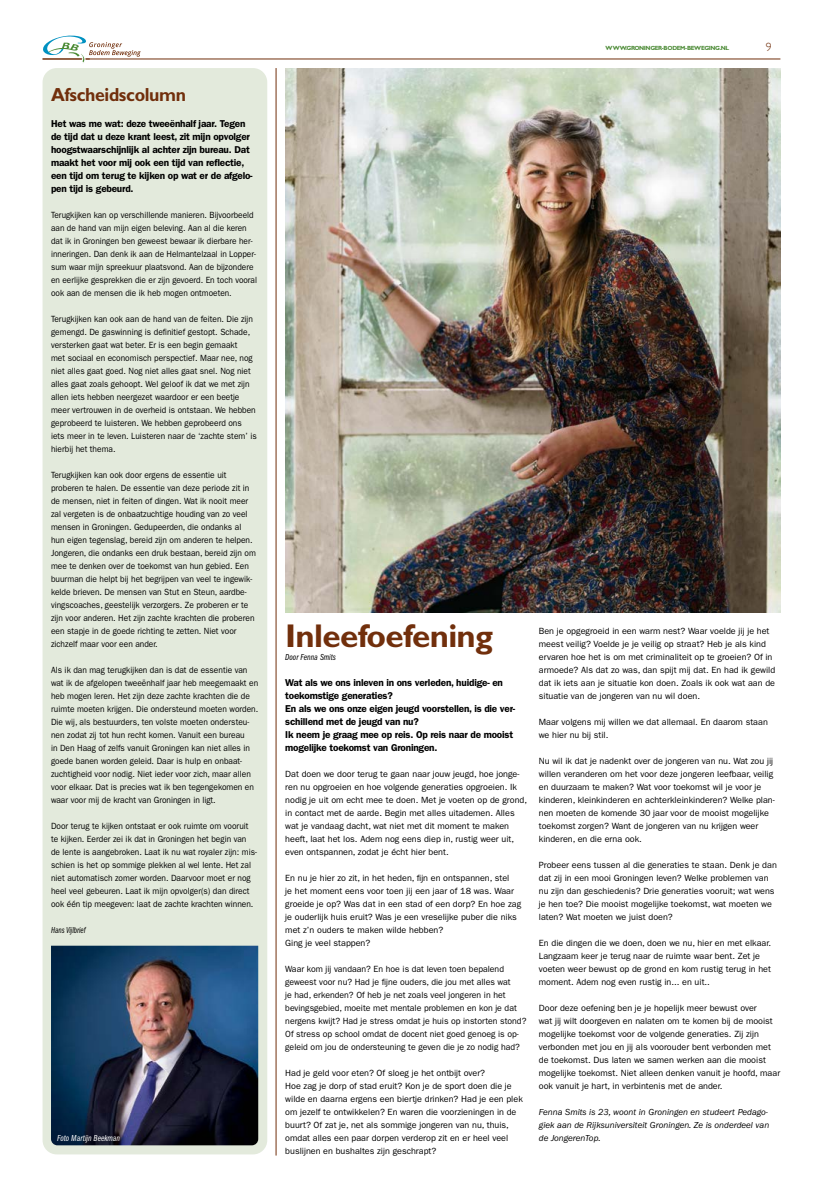
<style>
.page{position:relative;width:823px;height:1191px;background:#fff}
.page>*{position:absolute;margin:0;border:0;box-sizing:border-box;transform-origin:0 0}
.t1{font:700 33px "Gill Sans Std";letter-spacing:-.02em;color:#712f0c}
.t2{font:700 19px "Gill Sans Std";letter-spacing:-.02em;color:#712f0c;scale:.93 1}
.t3{font:300 12px "Gill Sans Std";color:#712f0c}
.t4{font:600 10px/13px "ITC Franklin Gothic Std";letter-spacing:-.02em;color:#000}
.t5{font:9px/13px "ITC Franklin Gothic Std";color:#000}
.t6{font:9px/13px "ITC Franklin Gothic Std";color:#000;scale:.93 1}
.t7{font:9px/13px "ITC Franklin Gothic Std";color:#000;scale:.92 1}
.t8{font:italic 9px/13px "ITC Franklin Gothic Std";color:#000}
.t9{font:9px "ITC Franklin Gothic Std Bk Cp It";color:#fff}
.t10{font:9px "ITC Franklin Gothic Std Bk Cp It";color:#000}
.t11{font:9px "ITC Franklin Gothic Std Bk Cp It";color:#000;scale:.93 1}
.t12{font:700 6px "Gill Sans Std";letter-spacing:-.06em;color:#4c8b36}
</style>
<div class="page">
<hr style="left:86px;top:59px;width:694px;height:1px;background:#712f0c">
<svg style="left:42px;top:35px;width:99px;height:28px"></svg>
<div style="left:43px;top:68px;width:224px;height:1086px;background:#e3eadc;border-radius:14px"></div>
<img style="left:51px;top:945px;width:207px;height:200px">
<img style="left:285px;top:68px;width:495px;height:544px">
<hr style="left:275px;top:68px;width:1px;height:1087px;background:#712f0c">
<p class="t12" style="left:605px;top:44px;width:125px">WWW.GRONINGER-BODEM-BEWEGING.NL</p>
<h3 class="t3" style="left:765px;top:41px;width:7px">9</h3>
<h2 class="t2" style="left:51px;top:83px;width:147px">Afscheidscolumn</h2>
<p class="t4" style="left:51px;top:117px;width:203px">Het was me wat: deze tweeënhalf jaar. Tegen de tijd dat u deze krant leest, zit mijn opvolger hoogstwaarschijnlijk al achter zijn bureau. Dat maakt het voor mij ook een tijd van reflectie, een tijd om terug te kijken op wat er de afgelo&shy;pen tijd is gebeurd.</p>
<p class="t7" style="left:51px;top:209px;width:225px">Terugkijken kan op verschillende manieren. Bijvoorbeeld aan de hand van mijn eigen beleving. Aan al die keren dat ik in Groningen ben geweest bewaar ik dierbare her&shy;inneringen. Dan denk ik aan de Helmantelzaal in Lopper&shy;sum waar mijn spreekuur plaatsvond. Aan de bijzondere en eerlijke gesprekken die er zijn gevoerd. En toch vooral ook aan de mensen die ik heb mogen ontmoeten.</p>
<p class="t6" style="left:51px;top:313px;width:222px">Terugkijken kan ook aan de hand van de feiten. Die zijn gemengd. De gaswinning is definitief gestopt. Schade, versterken gaat wat beter. Er is een begin gemaakt<br>met sociaal en economisch perspectief. Maar nee, nog niet alles gaat goed. Nog niet alles gaat snel. Nog niet alles gaat zoals gehoopt. Wel geloof ik dat we met zijn allen iets hebben neergezet waardoor er een beetje meer vertrouwen in de overheid is ontstaan. We hebben geprobeerd te luisteren. We hebben geprobeerd ons iets meer in te leven. Luisteren naar de ‘zachte stem’ is hierbij het thema.</p>
<p class="t6" style="left:51px;top:468px;width:221px">Terugkijken kan ook door ergens de essentie uit proberen te halen. De essentie van deze periode zit in de mensen, niet in feiten of dingen. Wat ik nooit meer zal vergeten is de onbaatzuchtige houding van zo veel mensen in Groningen. Gedupeerden, die ondanks al hun eigen tegenslag, bereid zijn om anderen te helpen.<br>Jongeren, die ondanks een druk bestaan, bereid zijn om mee te denken over de toekomst van hun gebied. Een buurman die helpt bij het begrijpen van veel te ingewik&shy;kelde brieven. De mensen van Stut en Steun, aardbe&shy;vingscoaches, geestelijk verzorgers. Ze proberen er te zijn voor anderen. Het zijn zachte krachten die proberen een stapje in de goede richting te zetten. Niet voor zichzelf maar voor een ander.</p>
<p class="t6" style="left:51px;top:663px;width:224px">Als ik dan mag terugkijken dan is dat de essentie van wat ik de afgelopen tweeënhalf jaar heb meegemaakt en heb mogen leren. Het zijn deze zachte krachten die de ruimte moeten krijgen. Die ondersteund moeten worden.<br>Die wij, als bestuurders, ten volste moeten ondersteu&shy;nen zodat zij tot hun recht komen. Vanuit een bureau<br>in Den Haag of zelfs vanuit Groningen kan niet alles in goede banen worden geleid. Daar is hulp en onbaat&shy;zuchtigheid voor nodig. Niet ieder voor zich, maar allen voor elkaar. Dat is precies wat ik ben tegengekomen en waar voor mij de kracht van Groningen in ligt.</p>
<p class="t6" style="left:51px;top:820px;width:223px">Door terug te kijken ontstaat er ook ruimte om vooruit te kijken. Eerder zei ik dat in Groningen het begin van de lente is aangebroken. Laat ik nu wat royaler zijn: mis&shy;schien is het op sommige plekken al wel lente. Het zal niet automatisch zomer worden. Daarvoor moet er nog heel veel gebeuren. Laat ik mijn opvolger(s) dan direct ook één tip meegeven: laat de zachte krachten winnen.</p>
<p class="t11" style="left:51px;top:925px;width:39px">Hans Vijlbrief</p>
<h1 class="t1" style="left:285px;top:616px;width:209px">Inleefoefening</h1>
<p class="t10" style="left:285px;top:652px;width:52px">Door Fenna Smits</p>
<p class="t4" style="left:285px;top:676px;width:231px">Wat als we ons inleven in ons verleden, huidige- en toekomstige generaties?<br>En als we ons onze eigen jeugd voorstellen, is die ver&shy;schillend met de jeugd van nu?<br>Ik neem je graag mee op reis. Op reis naar de mooist mogelijke toekomst van Groningen.</p>
<p class="t5" style="left:285px;top:768px;width:243px">Dat doen we door terug te gaan naar jouw jeugd, hoe jonge&shy;ren nu opgroeien en hoe volgende generaties opgroeien. Ik nodig je uit om echt mee te doen. Met je voeten op de grond, in contact met de aarde. Begin met alles uitademen. Alles wat je vandaag dacht, wat niet met dit moment te maken heeft, laat het los. Adem nog eens diep in, rustig weer uit, even ontspannen, zodat je écht hier bent.</p>
<p class="t5" style="left:285px;top:871px;width:237px">En nu je hier zo zit, in het heden, fijn en ontspannen, stel<br>je het moment eens voor toen jij een jaar of 18 was. Waar groeide je op? Was dat in een stad of een dorp? En hoe zag je ouderlijk huis eruit? Was je een vreselijke puber die niks met z’n ouders te maken wilde hebben?<br>Ging je veel stappen?</p>
<p class="t5" style="left:285px;top:963px;width:242px">Waar kom jij vandaan? En hoe is dat leven toen bepalend geweest voor nu? Had je fijne ouders, die jou met alles wat<br>je had, erkenden? Of heb je net zoals veel jongeren in het bevingsgebied, moeite met mentale problemen en kon je dat nergens kwijt? Had je stress omdat je huis op instorten stond?<br>Of stress op school omdat de docent niet goed genoeg is op&shy;geleid om jou de ondersteuning te geven die je zo nodig had?</p>
<p class="t5" style="left:285px;top:1067px;width:239px">Had je geld voor eten? Of sloeg je het ontbijt over?<br>Hoe zag je dorp of stad eruit? Kon je de sport doen die je wilde en daarna ergens een biertje drinken? Had je een plek om jezelf te ontwikkelen? En waren die voorzieningen in de buurt? Of zat je, net als sommige jongeren van nu, thuis, omdat alles een paar dorpen verderop zit en er heel veel buslijnen en bushaltes zijn geschrapt?</p>
<p class="t5" style="left:538px;top:624px;width:238px">Ben je opgegroeid in een warm nest? Waar voelde jij je het meest veilig? Voelde je je veilig op straat? Heb je als kind ervaren hoe het is om met criminaliteit op te groeien? Of in armoede? Als dat zo was, dan spijt mij dat. En had ik gewild dat ik iets aan je situatie kon doen. Zoals ik ook wat aan de situatie van de jongeren van nu wil doen.</p>
<p class="t5" style="left:538px;top:715px;width:230px">Maar volgens mij willen we dat allemaal. En daarom staan we hier nu bij stil.</p>
<p class="t5" style="left:538px;top:754px;width:237px">Nu wil ik dat je nadenkt over de jongeren van nu. Wat zou jij willen veranderen om het voor deze jongeren leefbaar, veilig en duurzaam te maken? Wat voor toekomst wil je voor je kinderen, kleinkinderen en achterkleinkinderen? Welke plan&shy;nen moeten de komende 30 jaar voor de mooist mogelijke toekomst zorgen? Want de jongeren van nu krijgen weer kinderen, en die erna ook.</p>
<p class="t5" style="left:538px;top:858px;width:239px">Probeer eens tussen al die generaties te staan. Denk je dan dat zij in een mooi Groningen leven? Welke problemen van nu zijn dan geschiedenis? Drie generaties vooruit; wat wens je hen toe? Die mooist mogelijke toekomst, wat moeten we laten? Wat moeten we juist doen?</p>
<p class="t5" style="left:538px;top:936px;width:234px">En die dingen die we doen, doen we nu, hier en met elkaar.<br>Langzaam keer je terug naar de ruimte waar bent. Zet je voeten weer bewust op de grond en kom rustig terug in het moment. Adem nog even rustig in... en uit..</p>
<p class="t5" style="left:538px;top:1001px;width:243px">Door deze oefening ben je je hopelijk meer bewust over<br>wat jij wilt doorgeven en nalaten om te komen bij de mooist mogelijke toekomst voor de volgende generaties. Zij zijn verbonden met jou en jij als voorouder bent verbonden met de toekomst. Dus laten we samen werken aan die mooist mogelijke toekomst. Niet alleen denken vanuit je hoofd, maar ook vanuit je hart, in verbintenis met de ander.</p>
<p class="t8" style="left:538px;top:1106px;width:232px">Fenna Smits is 23, woont in Groningen en studeert Pedago&shy;giek aan de Rijksuniversiteit Groningen. Ze is onderdeel van</p>
<p class="t9" style="left:57px;top:1133px;width:64px">Foto Martijn Beekman</p>
<p class="t8" style="left:538px;top:1132px;width:63px">de JongerenTop.</p>
</div>
